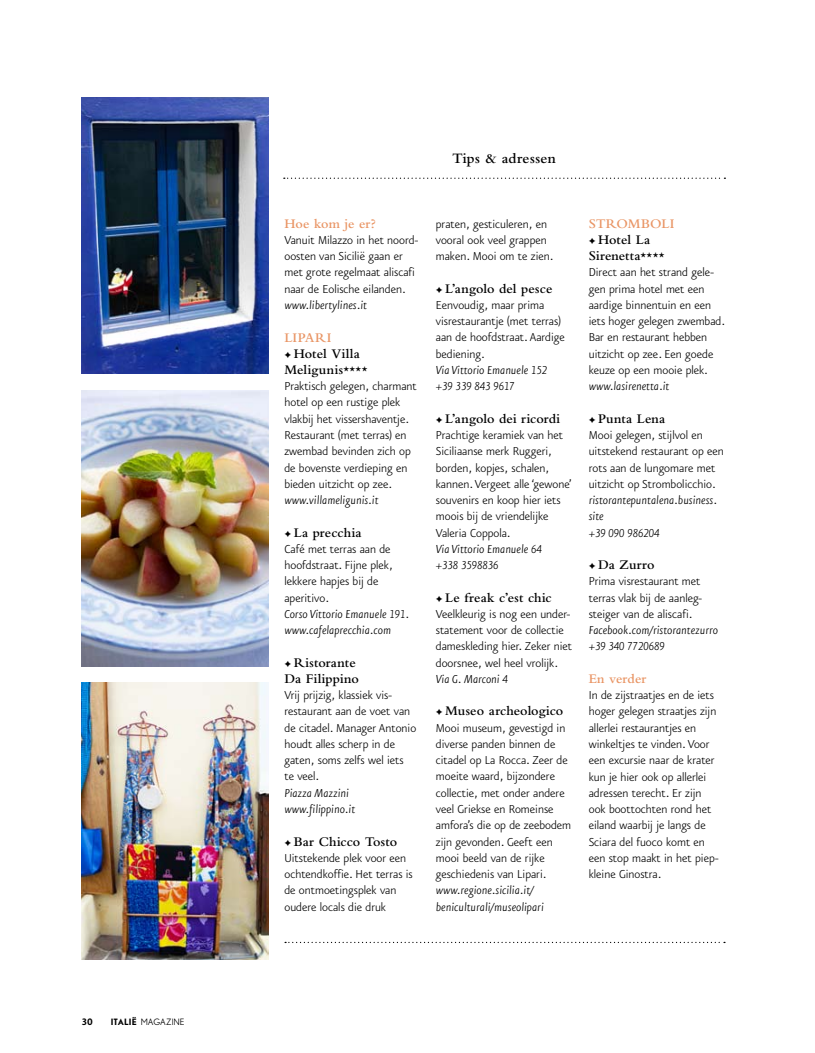
<style>
.page{position:relative;width:815px;height:1053px;background:#fff}
.page>*{position:absolute;margin:0;border:0;box-sizing:border-box;transform-origin:0 0}
.t1{font:600 15px "Bembo";letter-spacing:.01em;color:#000}
.t2{font:300 13.75px/16.2px "Eureka Sans";color:#000}
.t3{font:italic 300 13.75px/16.2px "Eureka Sans";color:#000}
.t4{font:600 13.75px/16.2px "Bembo";letter-spacing:.005em;color:#000}
.t5{font:600 13.75px/16.2px "Bembo";letter-spacing:.025em;color:#000}
.t6{font:600 13.75px "Bembo";color:#e99565}
.t7{font:11.25px "Eureka Sans Bold Caps";color:#000}
.t8{font:8.75px "Nobel";color:#000}
.s1{font-family:"Nobel Bold A"}
.s2{color:#e99565}
.s3{font-size:11.25px}
</style>
<div class="page">
<img style="left:81px;top:683px;width:187px;height:276px">
<img style="left:81px;top:390px;width:187px;height:276px">
<img style="left:81px;top:98px;width:187px;height:276px">
<svg style="left:285px;top:941px;width:440px;height:1px"></svg>
<svg style="left:284px;top:178px;width:441px;height:1px"></svg>
<p class="t7" style="left:81px;top:1015px;width:13px">30</p>
<p class="t8" style="left:111px;top:1016px;width:75px"><span class="s1">italië</span> MAGAZINE</p>
<p class="t1" style="left:452px;top:149px;width:105px">Tips &amp; adressen</p>
<p class="t6" style="left:284px;top:216px;width:93px">Hoe kom je er?</p>
<p class="t2" style="left:284px;top:232px;width:135px">Vanuit Milazzo in het noord&shy;oosten van Sicilië gaan er met grote regelmaat aliscafi naar de Eolische eilanden.</p>
<p class="t3" style="left:284px;top:297px;width:84px">www.libertylines.it</p>
<p class="t5" style="left:284px;top:329px;width:85px"><span class="s2">Lipari<br></span>✦ Hotel Villa<br>Meligunis<span class="s3">****</span></p>
<p class="t2" style="left:284px;top:379px;width:134px">Praktisch gelegen, charmant hotel op een rustige plek vlakbij het vissershaventje.<br>Restaurant (met terras) en zwembad bevinden zich op de bovenste verdieping en bieden uitzicht op zee.</p>
<p class="t3" style="left:284px;top:492px;width:96px">www.villameligunis.it</p>
<p class="t4" style="left:284px;top:524px;width:79px">✦ La precchia</p>
<p class="t2" style="left:284px;top:541px;width:110px">Café met terras aan de hoofdstraat. Fijne plek, lekkere hapjes bij de aperitivo.</p>
<p class="t3" style="left:284px;top:606px;width:126px">Corso Vittorio Emanuele 191. www.cafelaprecchia.com</p>
<p class="t4" style="left:284px;top:654px;width:76px">✦ Ristorante<br>Da Filippino</p>
<p class="t2" style="left:284px;top:687px;width:133px">Vrij prijzig, klassiek vis&shy;restaurant aan de voet van de citadel. Manager Antonio houdt alles scherp in de gaten, soms zelfs wel iets te veel.</p>
<p class="t3" style="left:284px;top:785px;width:72px">Piazza Mazzini www.filippino.it</p>
<p class="t4" style="left:284px;top:833px;width:114px">✦ Bar Chicco Tosto</p>
<p class="t2" style="left:284px;top:850px;width:130px">Uitstekende plek voor een ochtendkoffie. Het terras is de ontmoetingsplek van oudere locals die druk</p>
<p class="t2" style="left:436px;top:216px;width:119px">praten, gesticuleren, en vooral ook veel grappen maken. Mooi om te zien.</p>
<p class="t4" style="left:436px;top:280px;width:118px">✦ L’angolo del pesce</p>
<p class="t2" style="left:436px;top:297px;width:131px">Eenvoudig, maar prima visrestaurantje (met terras) aan de hoofdstraat. Aardige bediening.</p>
<p class="t3" style="left:436px;top:362px;width:113px">Via Vittorio Emanuele 152 +39 339 843 9617</p>
<p class="t4" style="left:436px;top:410px;width:126px">✦ L’angolo dei ricordi</p>
<p class="t2" style="left:436px;top:427px;width:137px">Prachtige keramiek van het<br>Siciliaanse merk Ruggeri, borden, kopjes, schalen, kannen. Vergeet alle ‘gewone’ souvenirs en koop hier iets moois bij de vriendelijke<br>Valeria Coppola.</p>
<p class="t3" style="left:436px;top:541px;width:107px">Via Vittorio Emanuele 64 +338 3598836</p>
<p class="t4" style="left:436px;top:589px;width:117px">✦ Le freak c’est chic</p>
<p class="t2" style="left:436px;top:606px;width:138px">Veelkleurig is nog een under&shy;statement voor de collectie dameskleding hier. Zeker niet doorsnee, wel heel vrolijk.</p>
<p class="t3" style="left:436px;top:671px;width:74px">Via G. Marconi 4</p>
<p class="t4" style="left:436px;top:703px;width:129px">✦ Museo archeologico</p>
<p class="t2" style="left:436px;top:720px;width:137px">Mooi museum, gevestigd in diverse panden binnen de citadel op La Rocca. Zeer de moeite waard, bijzondere collectie, met onder andere veel Griekse en Romeinse amfora’s die op de zeebodem zijn gevonden. Geeft een mooi beeld van de rijke geschiedenis van Lipari.</p>
<p class="t3" style="left:436px;top:882px;width:109px">www.regione.sicilia.it/ beniculturali/museolipari</p>
<p class="t4" style="left:589px;top:215px;width:87px"><span class="s2">Stromboli </span>✦ Hotel La<br>Sirenetta<span class="s3">****</span></p>
<p class="t2" style="left:589px;top:265px;width:138px">Direct aan het strand gele&shy;gen prima hotel met een aardige binnentuin en een iets hoger gelegen zwembad.<br>Bar en restaurant hebben uitzicht op zee. Een goede keuze op een mooie plek.</p>
<p class="t3" style="left:589px;top:379px;width:82px">www.lasirenetta.it</p>
<p class="t4" style="left:589px;top:410px;width:78px">✦ Punta Lena</p>
<p class="t2" style="left:589px;top:427px;width:137px">Mooi gelegen, stijlvol en uitstekend restaurant op een rots aan de lungomare met uitzicht op Strombolicchio.</p>
<p class="t3" style="left:589px;top:492px;width:130px">ristorantepuntalena.business. site<br>+39 090 986204</p>
<p class="t4" style="left:589px;top:556px;width:67px">✦ Da Zurro</p>
<p class="t2" style="left:589px;top:574px;width:115px;text-align:justify">Prima visrestaurant met terras vlak bij de aanleg&shy;steiger van de aliscafi.</p>
<p class="t3" style="left:589px;top:622px;width:131px">Facebook.com/ristorantezurro +39 340 7720689</p>
<p class="t6" style="left:589px;top:671px;width:59px">En verder</p>
<p class="t2" style="left:589px;top:687px;width:131px">I n de zijstraatjes en de iets hoger gelegen straatjes zijn allerlei restaurantjes en winkeltjes te vinden. Voor een excursie naar de krater kun je hier ook op allerlei adressen terecht. Er zijn ook boottochten rond het eiland waarbij je langs de<br>Sciara del fuoco komt en een stop maakt in het piep&shy;kleine Ginostra.</p>
</div>
